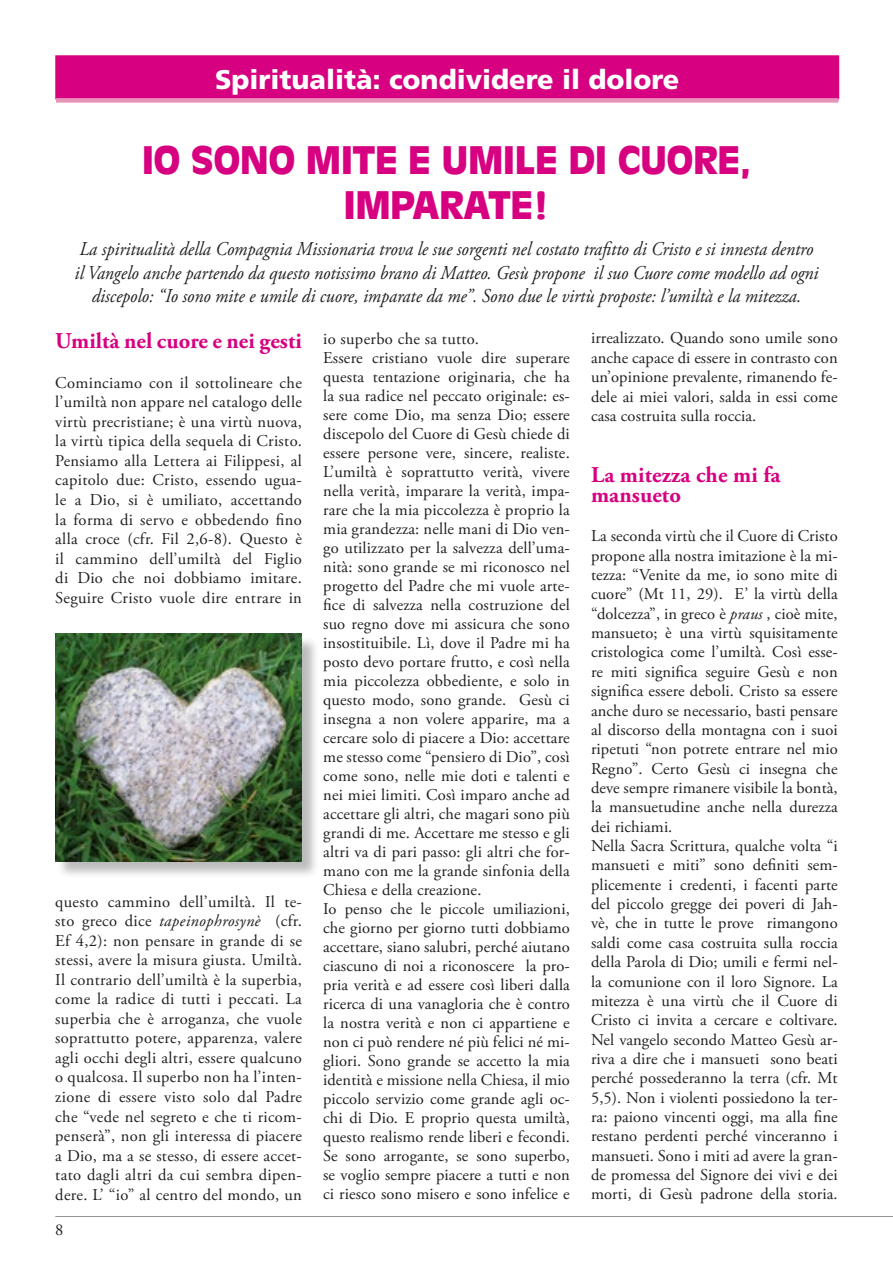
<style>
.page{position:relative;width:893px;height:1263px;background:#fff}
.page>*{position:absolute;margin:0;border:0;box-sizing:border-box;transform-origin:0 0}
.t1{font:900 37.5px/45px "Antique Olive";letter-spacing:-.015em;color:#d60080;text-align:center}
.t2{font:900 27px "Frutiger";color:#fff}
.t3{font:700 22.5px/20.2px "Adobe Garamond Pro";letter-spacing:.005em;color:#d60080}
.t4{font:italic 19.5px/23.4px "Adobe Garamond Pro";color:#231f20;text-align:center;scale:.92 1}
.t5{font:16.5px/19px "Adobe Garamond Pro";letter-spacing:.005em;color:#231f20;text-align:justify}
.s1{font-style:italic}
</style>
<div class="page">
<hr style="left:55px;top:1216px;width:838px;height:1px;background:#939598">
<div style="left:55px;top:55px;width:784px;height:44px;background:#d60080;border:2px solid #d60080"></div>
<div style="left:56px;top:98px;width:782px;height:5px;background:#e792b8"></div>
<div style="left:56px;top:635px;width:263px;height:243px;background:#231f20;opacity:.3"></div>
<img style="left:55px;top:634px;width:247px;height:227px">
<h2 class="t2" style="left:215px;top:63px;width:466px">Spiritualità: condividere il dolore</h2>
<h1 class="t1" style="left:142px;top:136px;width:611px">IO SONO MITE E UMILE DI CUORE,<br>IMPARATE!</h1>
<p class="t4" style="left:74px;top:238px;width:810px">La spiritualità della Compagnia Missionaria trova le sue sorgenti nel costato trafitto di Cristo e si innesta dentro il Vangelo anche partendo da questo notissimo brano di Matteo. Gesù propone il suo Cuore come modello ad ogni discepolo: “Io sono mite e umile di cuore, imparate da me”. Sono due le virtù proposte: l’umiltà e la mitezza.</p>
<h3 class="t3" style="left:55px;top:331px;width:248px">Umiltà nel cuore e nei gesti</h3>
<p class="t5" style="left:55px;top:373px;width:248px;line-height:19.5px">Cominciamo con il sottolineare che l’umiltà non appare nel catalogo delle virtù precristiane; è una virtù nuova, la virtù tipica della sequela di Cristo.<br>Pensiamo alla Lettera ai Filippesi, al capitolo due: Cristo, essendo ugua&shy;le a Dio, si è umiliato, accettando la forma di servo e obbedendo fino alla croce (cfr. Fil 2,6-8). Questo è il cammino dell’umiltà del Figlio di Dio che noi dobbiamo imitare.<br>Seguire Cristo vuole dire entrare in</p>
<p class="t5" style="left:55px;top:892px;width:248px;line-height:19.5px">questo cammino dell’umiltà. Il te&shy;sto greco dice <span class="s1">tapeinophrosynè</span> (cfr.<br>Ef 4,2): non pensare in grande di se stessi, avere la misura giusta. Umiltà.<br>Il contrario dell’umiltà è la superbia, come la radice di tutti i peccati. La superbia che è arroganza, che vuole soprattutto potere, apparenza, valere agli occhi degli altri, essere qualcuno o qualcosa. Il superbo non ha l’inten&shy;zione di essere visto solo dal Padre che “vede nel segreto e che ti ricom&shy;penserà”, non gli interessa di piacere a Dio, ma a se stesso, di essere accet&shy;tato dagli altri da cui sembra dipen&shy;dere. L’ “io” al centro del mondo, un</p>
<p class="t5" style="left:55px;top:1220px;width:10px">8</p>
<p class="t5" style="left:323px;top:330px;width:248px;text-align:left">io superbo che sa tutto.<br>Essere cristiano vuole dire superare questa tentazione originaria, che ha la sua radice nel peccato originale: es&shy;sere come Dio, ma senza Dio; essere discepolo del Cuore di Gesù chiede di essere persone vere, sincere, realiste.<br>L’umiltà è soprattutto verità, vivere nella verità, imparare la verità, impa&shy;rare che la mia piccolezza è proprio la mia grandezza: nelle mani di Dio ven&shy;go utilizzato per la salvezza dell’uma&shy;nità: sono grande se mi riconosco nel progetto del Padre che mi vuole arte&shy;fice di salvezza nella costruzione del suo regno dove mi assicura che sono insostituibile. Lì, dove il Padre mi ha posto devo portare frutto, e così nella mia piccolezza obbediente, e solo in questo modo, sono grande. Gesù ci insegna a non volere apparire, ma a cercare solo di piacere a Dio: accettare me stesso come “pensiero di Dio”, così come sono, nelle mie doti e talenti e nei miei limiti. Così imparo anche ad accettare gli altri, che magari sono più grandi di me. Accettare me stesso e gli altri va di pari passo: gli altri che for&shy;mano con me la grande sinfonia della Chiesa e della creazione.<br>Io penso che le piccole umiliazioni, che giorno per giorno tutti dobbiamo accettare, siano salubri, perché aiutano ciascuno di noi a riconoscere la pro&shy;pria verità e ad essere così liberi dalla ricerca di una vanagloria che è contro la nostra verità e non ci appartiene e non ci può rendere né più felici né mi&shy;gliori. Sono grande se accetto la mia identità e missione nella Chiesa, il mio piccolo servizio come grande agli oc&shy;chi di Dio. E proprio questa umiltà, questo realismo rende liberi e fecondi.<br>Se sono arrogante, se sono superbo, se voglio sempre piacere a tutti e non ci riesco sono misero e sono infelice e</p>
<p class="t5" style="left:591px;top:329px;width:248px">irrealizzato. Quando sono umile sono anche capace di essere in contrasto con un’opinione prevalente, rimanendo fe&shy;dele ai miei valori, salda in essi come casa costruita sulla roccia.</p>
<h3 class="t3" style="left:591px;top:465px;width:191px">La mitezza che mi fa mansueto</h3>
<p class="t5" style="left:591px;top:527px;width:248px;text-align:left">La seconda virtù che il Cuore di Cristo propone alla nostra imitazione è la mi&shy;tezza: “Venite da me, io sono mite di cuore” (Mt 11, 29). E’ la virtù della “dolcezza”, in greco è <span class="s1">praus</span> , cioè mite, mansueto; è una virtù squisitamente cristologica come l’umiltà. Così esse&shy;re miti significa seguire Gesù e non significa essere deboli. Cristo sa essere anche duro se necessario, basti pensare al discorso della montagna con i suoi ripetuti “non potrete entrare nel mio Regno”. Certo Gesù ci insegna che deve sempre rimanere visibile la bontà, la mansuetudine anche nella durezza dei richiami.<br>Nella Sacra Scrittura, qualche volta “i mansueti e miti” sono definiti sem&shy;plicemente i credenti, i facenti parte del piccolo gregge dei poveri di Jah&shy;vè, che in tutte le prove rimangono saldi come casa costruita sulla roccia della Parola di Dio; umili e fermi nel&shy;la comunione con il loro Signore. La mitezza è una virtù che il Cuore di Cristo ci invita a cercare e coltivare.<br>Nel vangelo secondo Matteo Gesù ar&shy;riva a dire che i mansueti sono beati perché possederanno la terra (cfr. Mt 5,5). Non i violenti possiedono la ter&shy;ra: paiono vincenti oggi, ma alla fine restano perdenti perché vinceranno i mansueti. Sono i miti ad avere la gran&shy;de promessa del Signore dei vivi e dei morti, di Gesù padrone della storia.</p>
</div>
